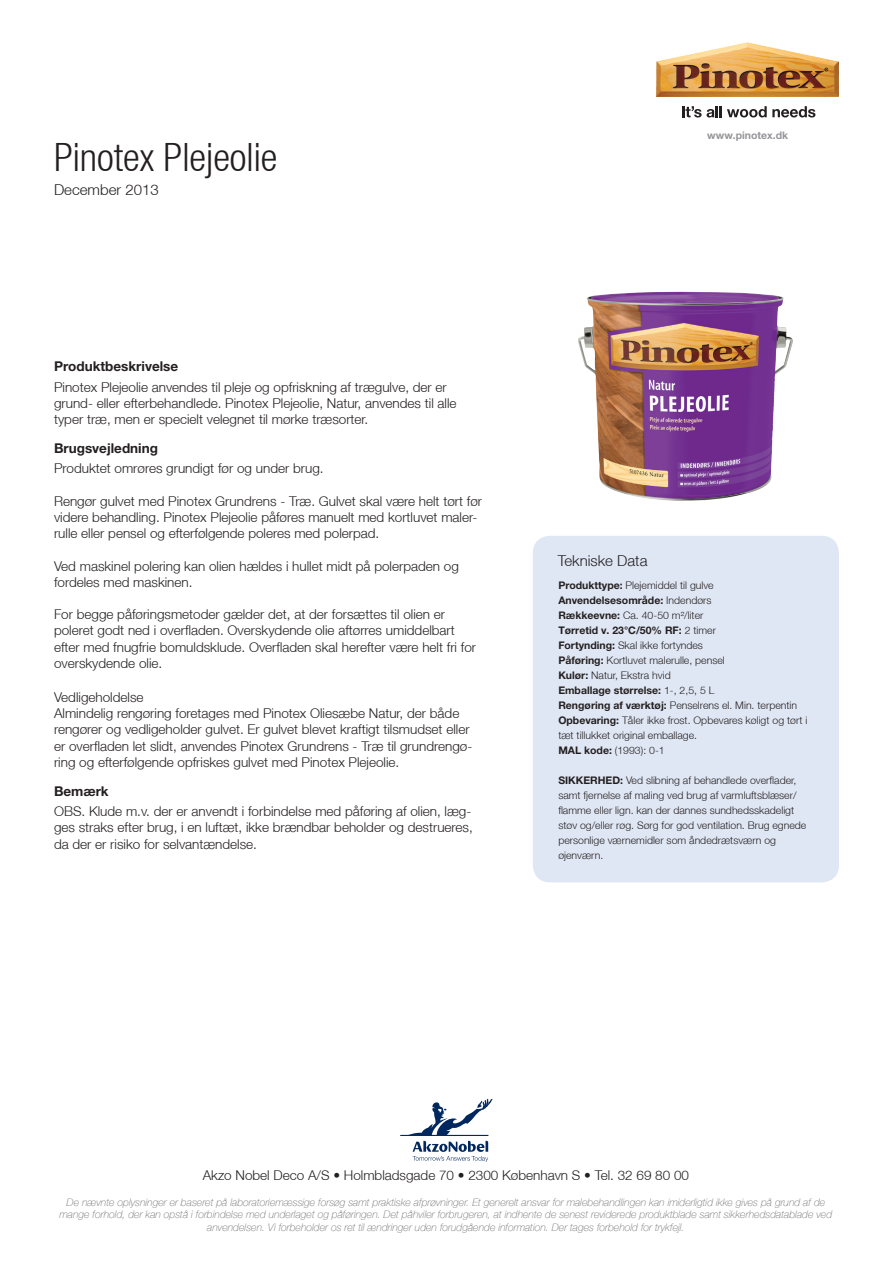
<style>
.page{position:relative;width:893px;height:1263px;background:#fff}
.page>*{position:absolute;margin:0;border:0;box-sizing:border-box;transform-origin:0 0}
.Produkt_Overskrift_S{font:300 condensed 39px "Helvetica Neue LT";color:#231f20}
.Dato{font:300 15px "Helvetica Neue LT";color:#231f20}
.Tabeloverskrift{font:300 15px "Helvetica Neue LT";color:#231f20}
.Brødtekst{font:300 13.5px/16.2px "Helvetica Neue LT";color:#231f20}
.AkzoNobel{font:300 13.5px "Helvetica Neue LT";color:#231f20}
.Overskrift_Brødtekst{font:700 13.5px "Helvetica Neue LT Pro";color:#231f20}
.Datatekst{font:300 10.5px/15px "Helvetica Neue LT";color:#231f20}
.juridisk_text{font:italic 100 10.5px/12.6px "Helvetica Neue LT";color:#6c6d70;text-align:center}
.Datatekst-2{font:700 10.5px "Helvetica Neue LT Pro";color:#231f20}
.www_pinotex_dk{font:700 10.5px "Helvetica Neue LT Pro";color:#939598}
.s1{font-family:"Helvetica Neue LT Pro";font-weight:700}
.s2{font-family:"Helvetica Neue LT";font-weight:300}
</style>
<div class="page">
<div style="left:533px;top:536px;width:306px;height:346px;background:#e0e7f4;border-radius:17px"></div>
<img style="left:578px;top:292px;width:215px;height:209px">
<svg style="left:407px;top:1099px;width:85px;height:36px"></svg>
<svg style="left:413px;top:1141px;width:75px;height:21px"></svg>
<hr style="left:400px;top:1135px;width:88px;height:1px;background:#00285f">
<svg style="left:682px;top:106px;width:133px;height:11px"></svg>
<img style="left:657px;top:43px;width:182px;height:54px">
<p class="Produkt_Overskrift_S" style="left:54px;top:134px;width:225px">Pinotex Plejeolie</p>
<p class="Dato" style="left:54px;top:180px;width:106px">December 2013</p>
<p class="Overskrift_Brødtekst" style="left:54px;top:358px;width:126px">Produktbeskrivelse</p>
<p class="Brødtekst" style="left:54px;top:378px;width:404px">Pinotex Plejeolie anvendes til pleje og opfriskning af trægulve, der er grund- eller efterbehandlede. Pinotex Plejeolie, Natur, anvendes til alle typer træ, men er specielt velegnet til mørke træsorter.</p>
<p class="Overskrift_Brødtekst" style="left:54px;top:440px;width:106px">Brugsvejledning</p>
<p class="Brødtekst" style="left:54px;top:460px;width:271px">Produktet omrøres grundigt før og under brug.</p>
<p class="Brødtekst" style="left:54px;top:493px;width:430px">Rengør gulvet med Pinotex Grundrens - Træ. Gulvet skal være helt tørt før videre behandling. Pinotex Plejeolie påføres manuelt med kortluvet maler&shy;rulle eller pensel og efterfølgende poleres med polerpad.</p>
<p class="Brødtekst" style="left:54px;top:557px;width:406px">Ved maskinel polering kan olien hældes i hullet midt på polerpaden og fordeles med maskinen.</p>
<p class="Brødtekst" style="left:54px;top:606px;width:424px">For begge påføringsmetoder gælder det, at der forsættes til olien er poleret godt ned i overfladen. Overskydende olie aftørres umiddelbart efter med fnugfrie bomuldsklude. Overfladen skal herefter være helt fri for overskydende olie.</p>
<p class="Brødtekst" style="left:54px;top:689px;width:91px">Vedligeholdelse</p>
<p class="Brødtekst" style="left:54px;top:705px;width:420px">Almindelig rengøring foretages med Pinotex Oliesæbe Natur, der både rengører og vedligeholder gulvet. Er gulvet blevet kraftigt tilsmudset eller er overfladen let slidt, anvendes Pinotex Grundrens - Træ til grundrengø&shy;ring og efterfølgende opfriskes gulvet med Pinotex Plejeolie.</p>
<p class="Overskrift_Brødtekst" style="left:54px;top:783px;width:56px">Bemærk</p>
<p class="Brødtekst" style="left:54px;top:803px;width:420px;text-align:justify">OBS. Klude m.v. der er anvendt i forbindelse med påføring af olien, læg&shy;ges straks efter brug, i en luftæt, ikke brændbar beholder og destrueres, da der er risiko for selvantændelse.</p>
<p class="www_pinotex_dk" style="left:707px;top:129px;width:83px">www.pinotex.dk</p>
<p class="Tabeloverskrift" style="left:558px;top:551px;width:91px">Tekniske Data</p>
<p class="Datatekst" style="left:558px;top:578px;width:157px"><span class="s1">Produkttype:</span> Plejemiddel til gulve</p>
<p class="Datatekst-2" style="left:558px;top:594px;width:155px">Anvendelsesområde: <span class="s2">Indendørs</span></p>
<p class="Datatekst" style="left:558px;top:608px;width:147px"><span class="s1">Rækkeevne:</span> Ca. 40-50 m²/liter</p>
<p class="Datatekst-2" style="left:558px;top:624px;width:159px">Tørretid v. 23°C/50% RF: <span class="s2">2 timer</span></p>
<p class="Datatekst" style="left:558px;top:638px;width:146px"><span class="s1">Fortynding:</span> Skal ikke fortyndes</p>
<p class="Datatekst" style="left:558px;top:653px;width:168px"><span class="s1">Påføring:</span> Kortluvet malerulle, pensel</p>
<p class="Datatekst" style="left:558px;top:668px;width:114px"><span class="s1">Kulør:</span> Natur, Ekstra hvid</p>
<p class="Datatekst-2" style="left:558px;top:684px;width:158px">Emballage størrelse: <span class="s2">1-, 2,5, 5 L</span></p>
<p class="Datatekst" style="left:558px;top:698px;width:240px"><span class="s1">Rengøring af værktøj:</span> Penselrens el. Min. terpentin</p>
<p class="Datatekst" style="left:558px;top:713px;width:250px"><span class="s1">Opbevaring:</span> Tåler ikke frost. Opbevares køligt og tørt i tæt tillukket original emballage.</p>
<p class="Datatekst" style="left:558px;top:743px;width:108px"><span class="s1">MAL kode:</span> (1993): 0-1</p>
<p class="Datatekst" style="left:558px;top:773px;width:250px"><span class="s1">SIKKERHED:</span> Ved slibning af behandlede overflader, samt fjernelse af maling ved brug af varmluftsblæser/ flamme eller lign. kan der dannes sundhedsskadeligt støv og/eller røg. Sørg for god ventilation. Brug egnede personlige værnemidler som åndedrætsværn og øjenværn.</p>
<p class="AkzoNobel" style="left:203px;top:1167px;width:488px">Akzo Nobel Deco A/S • Holmbladsgade 70 • 2300 København S • Tel. 32 69 80 00</p>
<p class="juridisk_text" style="left:60px;top:1195px;width:774px">De nævnte oplysninger er baseret på laboratoriemæssige forsøg samt praktiske afprøvninger. Et generelt ansvar for malebehandlingen kan imiderligtid ikke gives på grund af de mange forhold, der kan opstå i forbindelse med underlaget og påføringen. Det påhviler forbrugeren, at indhente de senest reviderede produktblade samt sikkerhedsdatablade ved anvendelsen. Vi forbeholder os ret til ændringer uden forudgående information. Der tages forbehold for trykfejl.</p>
</div>
